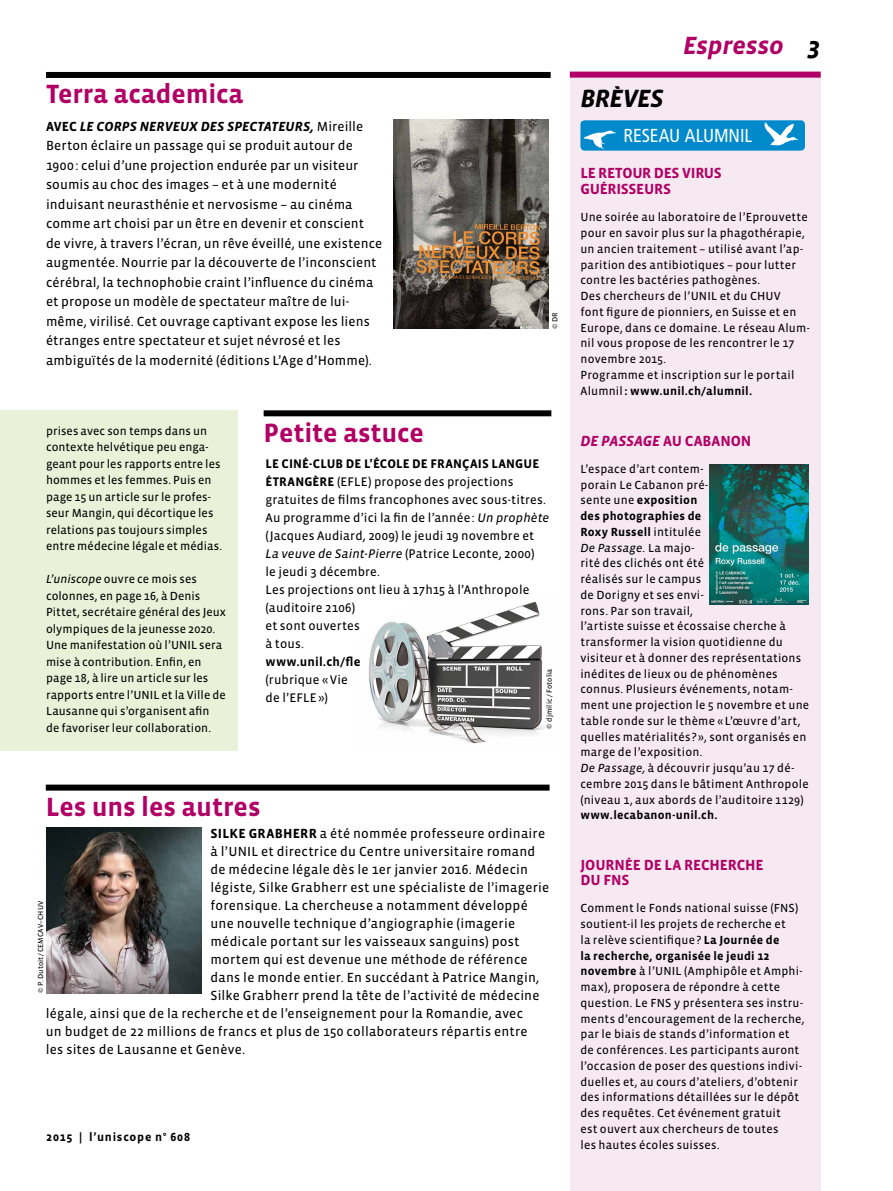
<style>
.page{position:relative;width:893px;height:1191px;background:#fff}
.page>*{position:absolute;margin:0;border:0;box-sizing:border-box;transform-origin:0 0}
.t1{font:700 27px "Vista Sans";letter-spacing:-.005em;color:#b10065}
.t2{font:italic 700 25.5px "Vista Sans";color:#b10065}
.t3{font:italic 700 25.5px "Vista Sans";letter-spacing:-.03em;color:#000}
.t4{font:condensed 18.75px "Frutiger LT Std";letter-spacing:-.005em;color:#fff}
.t5{font:700 15px/16.5px "Vista Sans";letter-spacing:-.015em;color:#b10065}
.t6{font:italic 700 15px "Vista Sans";letter-spacing:-.01em;color:#b10065}
.t7{font:13.5px/19.5px "Vista Sans Reg";letter-spacing:.015em;color:#000}
.t8{font:italic 700 13.5px "Vista Sans";letter-spacing:.005em;color:#000}
.t9{font:12.75px/18px "Vista Sans Reg";letter-spacing:.01em;color:#000}
.t10{font:700 12.75px "Vista Sans";letter-spacing:.005em;color:#000}
.t11{font:12px/15.8px "Vista Sans Reg";letter-spacing:.015em;color:#000}
.t12{font:700 12px/15.8px "Vista Sans";letter-spacing:.02em;color:#000}
.t13{font:700 12px "Vista Sans";letter-spacing:.065em;color:#000}
.t14{font:7.5px "Vista Sans Reg";letter-spacing:.01em;color:#000}
.s1{font-style:normal}
.s2{font-family:"Vista Sans Reg";font-weight:400;font-style:normal}
.s3{font-style:italic}
.s4{font-family:"Vista Sans";font-weight:700}
.s5{color:#000}
.s6{font-family:"Vista Sans Reg";font-weight:400}
</style>
<div class="page">
<img style="left:368px;top:601px;width:179px;height:143px">
<div style="left:570px;top:72px;width:251px;height:1119px;background:#f7e9f1"></div>
<div style="left:570px;top:72px;width:251px;height:6px;background:#b10065"></div>
<div style="left:580px;top:120px;width:225px;height:31px;background:#008acb;border-radius:4px"></div>
<svg style="left:764px;top:122px;width:34px;height:23px"></svg>
<svg style="left:583px;top:131px;width:33px;height:18px"></svg>
<div style="left:0;top:410px;width:237px;height:340px;background:#eaf1d8"></div>
<div style="left:46px;top:72px;width:505px;height:6px;background:#000"></div>
<div style="left:46px;top:784px;width:504px;height:6px;background:#000"></div>
<img style="left:47px;top:827px;width:155px;height:166px">
<div style="left:264px;top:410px;width:287px;height:6px;background:#000"></div>
<img style="left:393px;top:119px;width:155px;height:210px">
<img style="left:710px;top:465px;width:99px;height:139px">
<h1 class="t1" style="left:46px;top:81px;width:199px">Terra academica</h1>
<p class="t8" style="left:46px;top:119px;width:319px"><span class="s1">AVEC</span> LE CORPS NERVEUX DES SPECTATEURS, <span class="s2">Mireille</span></p>
<p class="t7" style="left:46px;top:136px;width:338px">Berton éclaire un passage qui se produit autour de 1900 : celui d’une projection endurée par un visiteur soumis au choc des images – et à une modernité induisant neurasthénie et nervosisme – au cinéma comme art choisi par un être en devenir et conscient de vivre, à travers l’écran, un rêve éveillé, une existence augmentée. Nourrie par la découverte de l’inconscient cérébral, la technophobie craint l’influence du cinéma et propose un modèle de spectateur maître de lui&shy;même, virilisé. Cet ouvrage captivant expose les liens étranges entre spectateur et sujet névrosé et les ambiguïtés de la modernité (éditions L’Age d’Homme).</p>
<p class="t14" style="left:551px;top:329px;width:18px;rotate:-90deg">© DR</p>
<p class="t11" style="left:46px;top:423px;width:178px;line-height:16.5px">prises avec son temps dans un contexte helvétique peu enga&shy;geant pour les rapports entre les hommes et les femmes. Puis en page 15 un article sur le profes&shy;seur Mangin, qui décortique les relations pas toujours simples entre médecine légale et médias.</p>
<p class="t11" style="left:46px;top:571px;width:182px;line-height:16.5px"><span class="s3">L’uniscope</span> ouvre ce mois ses colonnes, en page 16, à Denis<br>Pittet, secrétaire général des Jeux olympiques de la jeunesse 2020.<br>Une manifestation où l’UNIL sera mise à contribution. Enfin, en page 18, à lire un article sur les rapports entre l’UNIL et la Ville de<br>Lausanne qui s’organisent afin<br>de favoriser leur collaboration.</p>
<h1 class="t1" style="left:264px;top:419px;width:162px">Petite astuce</h1>
<p class="t10" style="left:266px;top:457px;width:275px">LE CINÉ-CLUB DE L’ÉCOLE DE FRANÇAIS LANGUE</p>
<p class="t9" style="left:266px;top:473px;width:285px"><span class="s4">ÉTRANGÈRE</span> (EFLE) propose des projections gratuites de films francophones avec sous-titres.<br>Au programme d’ici la fin de l’année: <span class="s3">Un prophète </span>(Jacques Audiard, 2009) le jeudi 19 novembre et <span class="s3">La veuve de Saint-Pierre</span> (Patrice Leconte, 2000)<br>le jeudi 3 décembre.<br>Les projections ont lieu à 17h15 à l’Anthropole (auditoire 2106)<br>et sont ouvertes<br>à tous.</p>
<p class="t10" style="left:266px;top:655px;width:96px">www.unil.ch/fle</p>
<p class="t9" style="left:266px;top:671px;width:84px">(rubrique «Vie de l’EFLE»)</p>
<p class="t14" style="left:546px;top:728px;width:61px;rotate:-90deg">© djmilic / Fotolia</p>
<h1 class="t1" style="left:46px;top:793px;width:216px">Les uns les autres</h1>
<p class="t7" style="left:210px;top:824px;width:336px"><span class="s4">SILKE GRABHERR</span> a été nommée professeure ordinaire</p>
<p class="t7" style="left:210px;top:842px;width:326px">à l’UNIL et directrice du Centre universitaire romand</p>
<p class="t7" style="left:210px;top:860px;width:319px">de médecine légale dès le 1er janvier 2016. Médecin</p>
<p class="t7" style="left:210px;top:878px;width:340px">légiste, Silke Grabherr est une spécialiste de l’imagerie</p>
<p class="t7" style="left:210px;top:896px;width:319px">forensique. La chercheuse a notamment développé</p>
<p class="t7" style="left:210px;top:914px;width:306px">une nouvelle technique d’angiographie (imagerie</p>
<p class="t7" style="left:210px;top:932px;width:311px">médicale portant sur les vaisseaux sanguins) post</p>
<p class="t7" style="left:210px;top:950px;width:319px">mortem qui est devenue une méthode de référence</p>
<p class="t7" style="left:210px;top:968px;width:330px">dans le monde entier. En succédant à Patrice Mangin,</p>
<p class="t7" style="left:210px;top:986px;width:331px">Silke Grabherr prend la tête de l’activité de médecine</p>
<p class="t7" style="left:46px;top:1004px;width:479px">légale, ainsi que de la recherche et de l’enseignement pour la Romandie, avec</p>
<p class="t7" style="left:46px;top:1022px;width:483px">un budget de 22 millions de francs et plus de 150 collaborateurs répartis entre</p>
<p class="t7" style="left:46px;top:1040px;width:201px">les sites de Lausanne et Genève.</p>
<p class="t14" style="left:37px;top:992px;width:93px;rotate:-90deg">© P. Dutoit/ CEMCAV–CHUV</p>
<p class="t13" style="left:46px;top:1130px;width:146px">2015 | l’uniscope n° 608</p>
<h2 class="t3" style="left:580px;top:86px;width:85px">BRÈVES</h2>
<h2 class="t2" style="left:683px;top:33px;width:139px">Espresso <span class="s5">3</span></h2>
<h3 class="t4" style="left:623px;top:125px;width:130px">RESEAU ALUMNIL</h3>
<p class="t5" style="left:580px;top:165px;width:143px">LE RETOUR DES VIRUS<br>GUÉRISSEURS</p>
<p class="t11" style="left:580px;top:210px;width:231px">Une soirée au laboratoire de l’Eprouvette pour en savoir plus sur la phagothérapie, un ancien traitement – utilisé avant l’ap&shy;parition des antibiotiques – pour lutter contre les bactéries pathogènes.<br>Des chercheurs de l’UNIL et du CHUV<br>font figure de pionniers, en Suisse et en Europe, dans ce domaine. Le réseau Alum&shy;nil vous propose de les rencontrer le 17 novembre 2015.<br>Programme et inscription sur le portail</p>
<p class="t12" style="left:580px;top:383px;width:173px"><span class="s6">Alumnil</span>: www.unil.ch/alumnil.</p>
<p class="t6" style="left:580px;top:433px;width:172px">DE PASSAGE <span class="s1">AU CABANON</span></p>
<p class="t11" style="left:580px;top:461px;width:129px">L’espace d’art contem&shy;porain Le Cabanon pré-</p>
<p class="t12" style="left:580px;top:492px;width:122px"><span class="s6">sente une</span> exposition des photographies de<br>Roxy Russell <span class="s6">intitulée</span></p>
<p class="t11" style="left:580px;top:540px;width:230px"><span class="s3">De Passage.</span> La majo-<br>rité des clichés ont été<br>réalisés sur le campus<br>de Dorigny et ses envi-<br>rons. Par son travail,<br>l’artiste suisse et écossaise cherche à transformer la vision quotidienne du visiteur et à donner des représentations inédites de lieux ou de phénomènes connus. Plusieurs événements, notam&shy;ment une projection le 5 novembre et une table ronde sur le thème « L’œuvre d’art, quelles matérialités ? », sont organisés en marge de l’exposition.<br><span class="s3">De Passage,</span> à découvrir jusqu’au 17 dé&shy;cembre 2015 dans le bâtiment Anthropole (niveau 1, aux abords de l’auditoire 1129)</p>
<p class="t12" style="left:580px;top:807px;width:139px">www.lecabanon-unil.ch.</p>
<p class="t5" style="left:580px;top:858px;width:185px;line-height:15px">JOURNÉE DE LA RECHERCHE<br>DU FNS</p>
<p class="t11" style="left:580px;top:900px;width:219px">Comment le Fonds national suisse (FNS) soutient-il les projets de recherche et la relève scientifique ? <span class="s4">La Journée de</span></p>
<p class="t12" style="left:580px;top:948px;width:191px">la recherche, organisée le jeudi 12</p>
<p class="t11" style="left:580px;top:963px;width:226px"><span class="s4">novembre</span> à l’UNIL (Amphipôle et Amphi&shy;max), proposera de répondre à cette question. Le FNS y présentera ses instru&shy;ments d’encouragement de la recherche, par le biais de stands d’information et de conférences. Les participants auront l’occasion de poser des questions indivi&shy;duelles et, au cours d’ateliers, d’obtenir des informations détaillées sur le dépôt des requêtes. Cet événement gratuit<br>est ouvert aux chercheurs de toutes<br>les hautes écoles suisses.</p>
</div>
